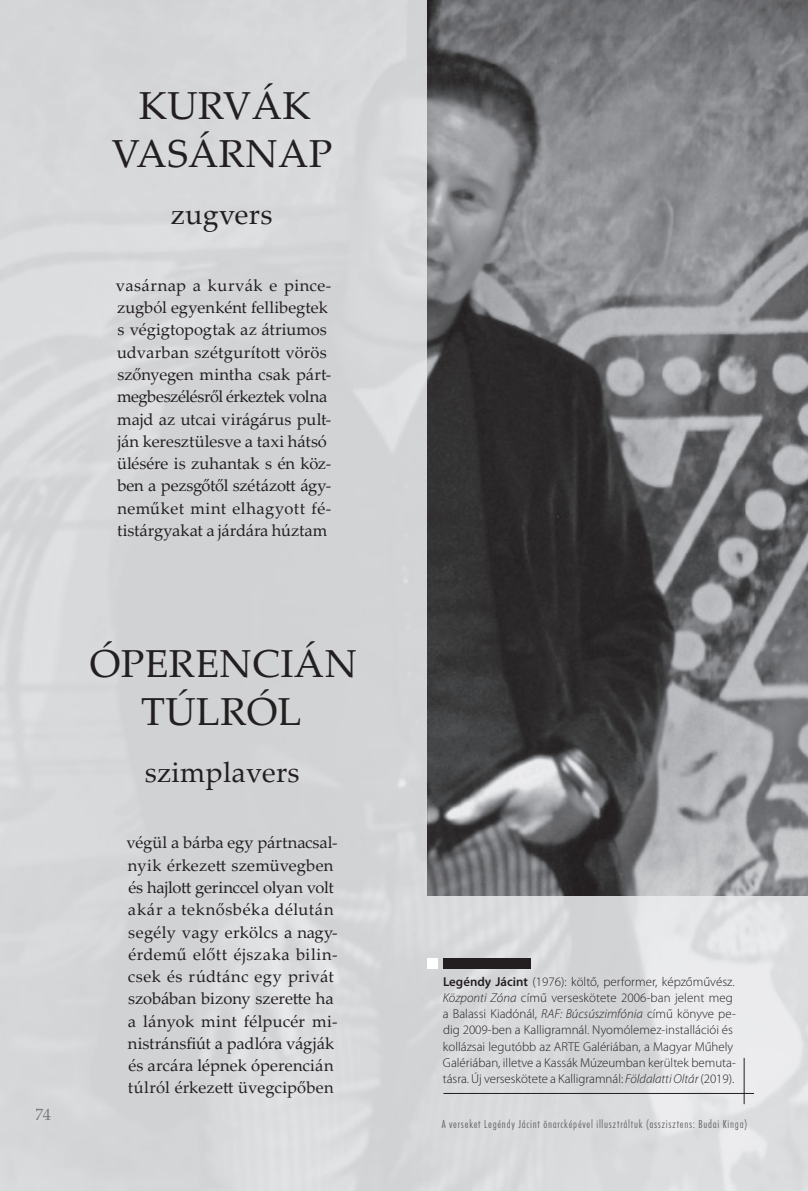
<style>
.page{position:relative;width:808px;height:1191px;background:#fff}
.page>*{position:absolute;margin:0;border:0;box-sizing:border-box;transform-origin:0 0}
.t1{font:39px/48px "Palatino Linotype";letter-spacing:.01em;color:#231f20;text-align:center}
.t2{font:28.5px "Palatino Linotype";letter-spacing:.01em;color:#231f20}
.t3{font:16.5px/22.4px "Palatino Linotype";letter-spacing:.005em;color:#231f20}
.t4{font:300 12.9px/16.2px "Myriad Pro";color:#231f20}
.t5{font:12px "Futura TEE Ligh Cond";letter-spacing:.06em;color:#636366}
.s1{font-weight:600}
.s2{font-style:italic}
</style>
<div class="page">
<img style="left:0;top:0;width:808px;height:1191px">
<img style="left:427px;top:0;width:381px;height:895px">
<hr style="left:443px;top:1093px;width:311px;height:1px;background:#231f20">
<hr style="left:744px;top:1058px;width:1px;height:46px;background:#231f20">
<div style="left:427px;top:958px;width:11px;height:10px;background:#fff"></div>
<div style="left:443px;top:958px;width:88px;height:10px;background:#231f20"></div>
<p class="t3" style="left:36px;top:1102px;width:17px">74</p>
<h1 class="t1" style="left:112px;top:81px;width:222px">KURVÁK<br>VASÁRNAP</h1>
<h2 class="t2" style="left:171px;top:194px;width:103px">zugvers</h2>
<p class="t3" style="left:116px;top:273px;width:217px">vasárnap a kurvák e pince&shy;zugból egyenként fellibegtek s végigtopogtak az átriumos udvarban szétgurított vörös szőnyegen mintha csak párt&shy;megbeszélésről érkeztek volna majd az utcai virágárus pult&shy;ján keresztülesve a taxi hátsó ülésére is zuhantak s én köz&shy;ben a pezsgőtől szétázott ágy&shy;neműket mint elhagyott fé&shy;tistárgyakat a járdára húztam</p>
<h1 class="t1" style="left:141px;top:638px;width:217px;text-align:left;text-indent:-51px">ÓPERENCIÁN<br>TÚLRÓL</h1>
<h2 class="t2" style="left:145px;top:751px;width:156px">szimplavers</h2>
<p class="t3" style="left:127px;top:831px;width:213px">végül a bárba egy pártnacsal&shy;nyik érkezett szemüvegben és hajlott gerinccel olyan volt akár a teknősbéka délután segély vagy erkölcs a nagy&shy;érdemű előtt éjszaka bilin&shy;csek és rúdtánc egy privát szobában bizony szerette ha a lányok mint félpucér mi&shy;nistránsfiút a padlóra vágják és arcára lépnek óperencián túlról érkezett üvegcipőben</p>
<p class="t4" style="left:443px;top:973px;width:295px"><span class="s1">Legéndy Jácint</span> (1976): költő, performer, képzőművész.<br><span class="s2">Központi Zóna</span> című verseskötete 2006-ban jelent meg a Balassi Kiadónál, <span class="s2">RAF: Búcsúszimfónia</span> című könyve pe&shy;dig 2009-ben a Kalligramnál. Nyomólemez-installációi és kollázsai legutóbb az ARTE Galériában, a Magyar Műhely Galériában, illetve a Kassák Múzeumban kerültek bemuta&shy;tásra. Új verseskötete a Kalligramnál: <span class="s2">Földalatti Oltár</span> (2019).</p>
<p class="t5" style="left:442px;top:1116px;width:307px">A verseket Legéndy Jácint önarcképével illusztráltuk (asszisztens: Budai Kinga)</p>
</div>
